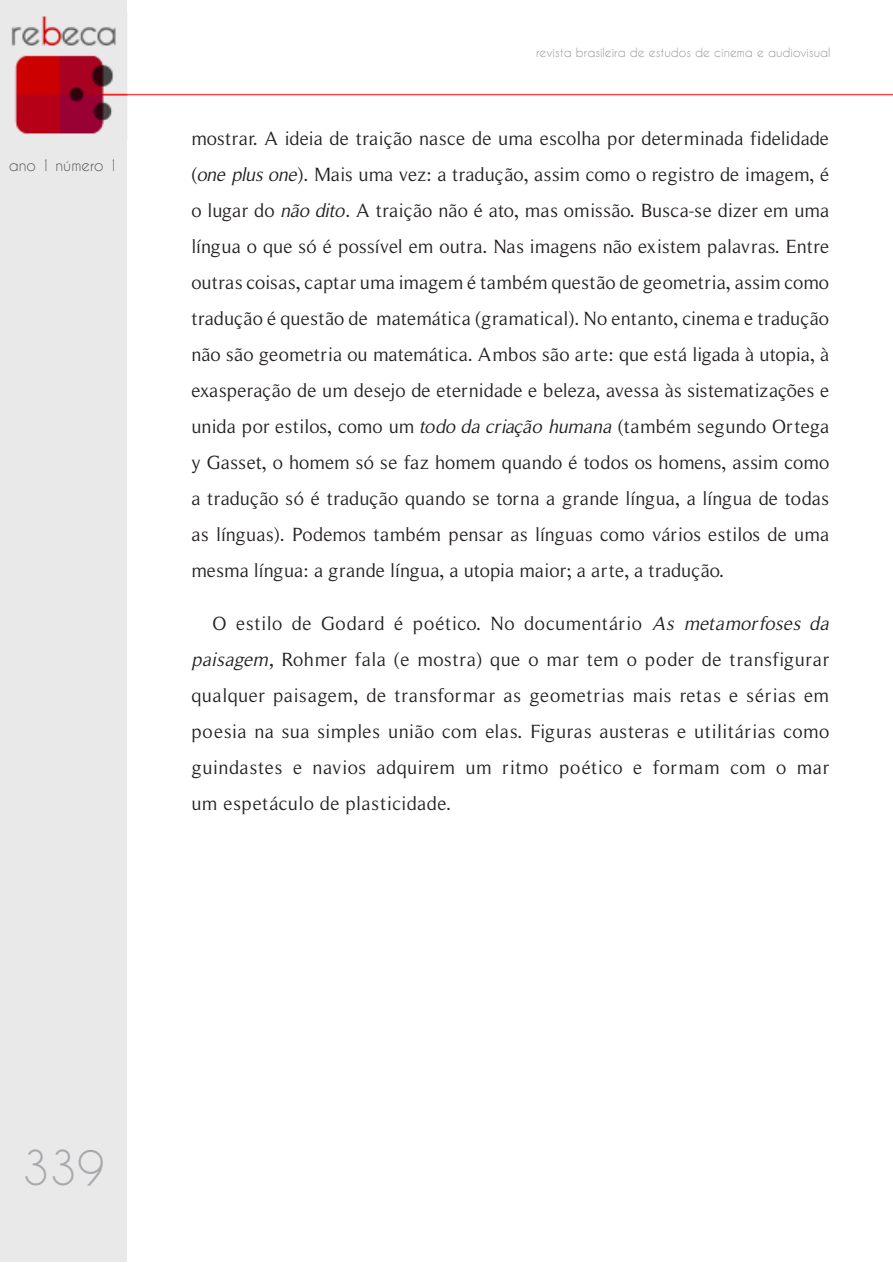
<style>
.page{position:relative;width:893px;height:1263px;background:#fff}
.page>*{position:absolute;margin:0;border:0;box-sizing:border-box;transform-origin:0 0}
.t1{font:45px "Caviar Dreams";color:#a8a9ad}
.t2{font:19.5px/36px "Roman Serif";letter-spacing:.02em;color:#231f20;text-align:justify}
.t3{font:15px "Caviar Dreams";color:#57585a}
.t4{font:12px "Caviar Dreams";color:#939598}
.s1{font-style:italic}
</style>
<div class="page">
<div style="left:1px;top:1px;width:126px;height:1261px;background:#e9e9e9"></div>
<img style="left:0;top:13px;width:892px;height:127px">
<p class="t3" style="left:9px;top:157px;width:111px">ano 1 número 1</p>
<p class="t4" style="left:536px;top:46px;width:296px">revista brasileira de estudos de cinema e audiovisual</p>
<p class="t2" style="left:191px;top:121px;width:639px">mostrar. A ideia de traição nasce de uma escolha por determinada fidelidade (<span class="s1">one plus one</span>). Mais uma vez: a tradução, assim como o registro de imagem, é o lugar do <span class="s1">não dito</span>. A traição não é ato, mas omissão. Busca-se dizer em uma língua o que só é possível em outra. Nas imagens não existem palavras. Entre outras coisas, captar uma imagem é também questão de geometria, assim como tradução é questão de matemática (gramatical). No entanto, cinema e tradução não são geometria ou matemática. Ambos são arte: que está ligada à utopia, à exasperação de um desejo de eternidade e beleza, avessa às sistematizações e unida por estilos, como um <span class="s1">todo da criação humana</span> (também segundo Ortega y Gasset, o homem só se faz homem quando é todos os homens, assim como a tradução só é tradução quando se torna a grande língua, a língua de todas as línguas). Podemos também pensar as línguas como vários estilos de uma mesma língua: a grande língua, a utopia maior; a arte, a tradução.</p>
<p class="t2" style="left:191px;top:606px;width:639px;text-indent:21px">O estilo de Godard é poético. No documentário <span class="s1">As metamor foses da paisagem,</span> Rohmer fala (e mostra) que o mar tem o poder de transfigurar qualquer paisagem, de transformar as geometrias mais retas e sérias em poesia na sua simples união com elas. Figuras austeras e utilitárias como guindastes e navios adquirem um ritmo poético e formam com o mar um espetáculo de plasticidade.</p>
<h1 class="t1" style="left:22px;top:1143px;width:84px">339</h1>
</div>
